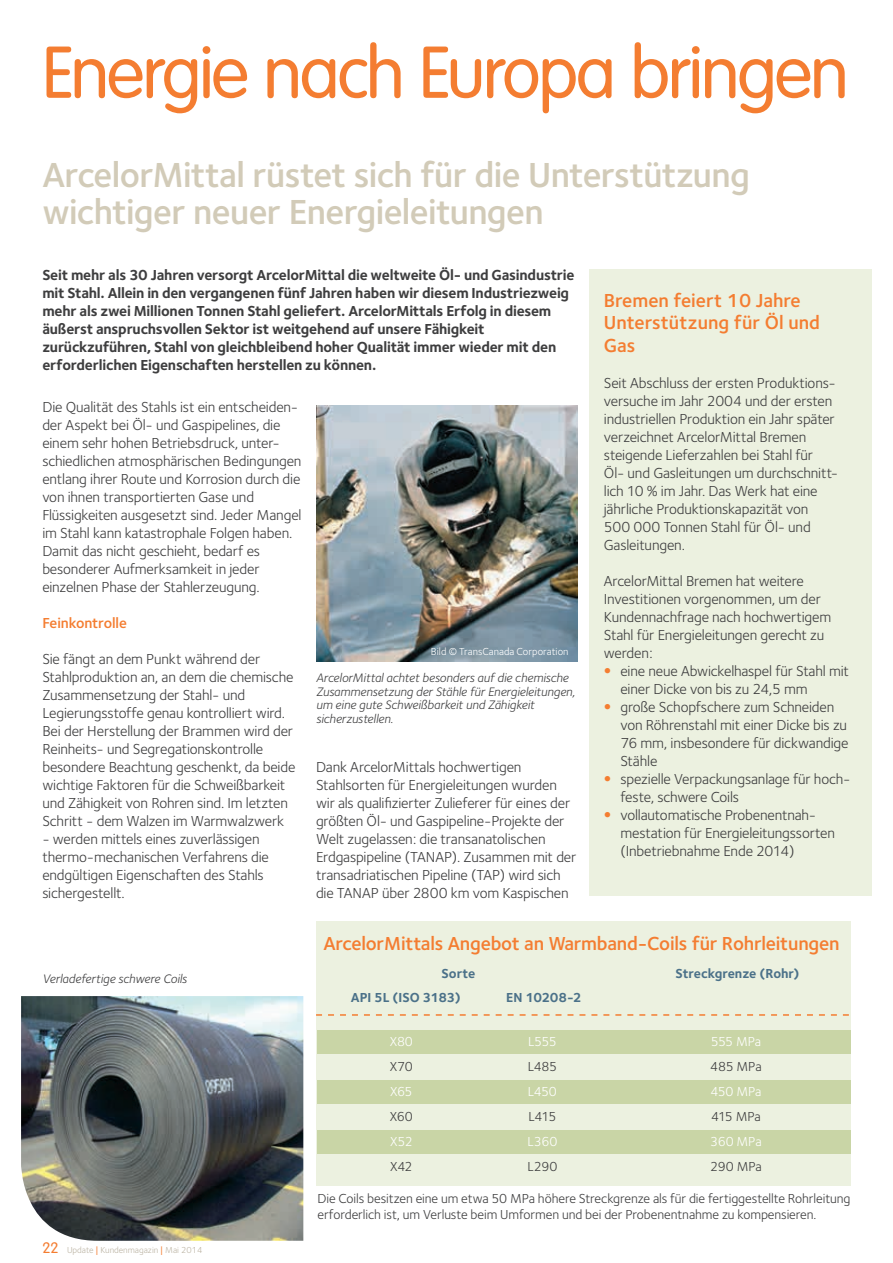
<style>
.page{position:relative;width:893px;height:1263px;background:#fff}
.page>*{position:absolute;margin:0;border:0;box-sizing:border-box;transform-origin:0 0}
.t1{font:300 72px "VAG Rounded";letter-spacing:-.035em;color:#f47d31}
.t2{font:36px/37.5px "Foundry Sterling Demi CE";letter-spacing:-.015em;color:#d2cbb8}
.t3{font:19.5px/22.5px "Foundry Sterling Demi CE";letter-spacing:-.01em;color:#f47d31}
.t4{font:15px/18px "Foundry Sterling Book CE";letter-spacing:-.01em;color:#3e3e3f}
.t5{font:15px/18px "Foundry Sterling Bold CE";letter-spacing:-.015em;color:#3e3e3f}
.t6{font:15px "Foundry Sterling Demi CE";letter-spacing:-.005em;color:#f47d31}
.t7{font:13.5px/16.5px "Foundry Sterling Book CE";letter-spacing:-.005em;color:#3e3e3f}
.t8{font:13.5px "Foundry Sterling Bold CE";letter-spacing:-.01em;color:#4b7189}
.t9{font:13.5px "Foundry Sterling Book CE";letter-spacing:-.02em;color:#fff}
.t10{font:12.75px/13.5px "Foundry Sterling Book Italic CE";letter-spacing:-.01em;color:#3e3e3f}
.t11{font:10.5px "Foundry Sterling Book CE";color:#fff}
.t12{font:9px "Foundry Sterling Book CE";color:#bcb4a4}
.s1{font-family:"Helvetica Neue";font-weight:900;font-stretch:expanded;color:#f47d31}
.s2{font-family:"VAG Rounded";font-weight:300;font-size:15px;color:#f47d31}
.s3{font-size:12px;color:#f47d31}
</style>
<div class="page">
<div style="left:589px;top:269px;width:282px;height:626px;background:#ecf1e0"></div>
<div style="left:316px;top:921px;width:534px;height:264px;background:#ecf1e0"></div>
<div style="left:317px;top:1031px;width:533px;height:23px;background:#c9d5a6"></div>
<div style="left:317px;top:1080px;width:533px;height:23px;background:#c9d5a6"></div>
<svg style="left:316px;top:1014px;width:532px;height:2px"></svg>
<div style="left:317px;top:1130px;width:533px;height:23px;background:#c9d5a6"></div>
<img style="left:21px;top:996px;width:282px;height:245px">
<img style="left:316px;top:405px;width:261px;height:257px">
<h1 class="t1" style="left:42px;top:31px;width:808px">Energie nach Europa bringen</h1>
<h2 class="t2" style="left:42px;top:159px;width:709px">ArcelorMittal rüstet sich für die Unterstützung wichtiger neuer Energieleitungen</h2>
<p class="t5" style="left:42px;top:267px;width:533px">Seit mehr als 30 Jahren versorgt ArcelorMittal die weltweite Öl- und Gasindustrie mit Stahl. Allein in den vergangenen fünf Jahren haben wir diesem Industriezweig mehr als zwei Millionen Tonnen Stahl geliefert. ArcelorMittals Erfolg in diesem äußerst anspruchsvollen Sektor ist weitgehend auf unsere Fähigkeit zurückzuführen, Stahl von gleichbleibend hoher Qualität immer wieder mit den erforderlichen Eigenschaften herstellen zu können.</p>
<p class="t4" style="left:42px;top:399px;width:261px">Die Qualität des Stahls ist ein entscheiden&shy;der Aspekt bei Öl- und Gaspipelines, die einem sehr hohen Betriebsdruck, unter&shy;schiedlichen atmosphärischen Bedingungen entlang ihrer Route und Korrosion durch die von ihnen transportierten Gase und Flüssigkeiten ausgesetzt sind. Jeder Mangel im Stahl kann katastrophale Folgen haben.<br>Damit das nicht geschieht, bedarf es besonderer Aufmerksamkeit in jeder einzelnen Phase der Stahlerzeugung.</p>
<p class="t6" style="left:42px;top:617px;width:86px">Feinkontrolle</p>
<p class="t4" style="left:42px;top:651px;width:254px">Sie fängt an dem Punkt während der Stahlproduktion an, an dem die chemische Zusammensetzung der Stahl- und Legierungsstoffe genau kontrolliert wird.<br>Bei der Herstellung der Brammen wird der Reinheits- und Segregationskontrolle besondere Beachtung geschenkt, da beide wichtige Faktoren für die Schweißbarkeit und Zähigkeit von Rohren sind. Im letzten Schritt - dem Walzen im Warmwalzwerk</p>
<p class="t4" style="left:42px;top:831px;width:228px">- werden mittels eines zuverlässigen thermo-mechanischen Verfahrens die endgültigen Eigenschaften des Stahls sichergestellt.</p>
<h3 class="t3" style="left:604px;top:291px;width:218px">Bremen feiert 10 Jahre<br>Unterstützung für Öl und<br>Gas</h3>
<p class="t4" style="left:604px;top:375px;width:236px">Seit Abschluss der ersten Produktions&shy;versuche im Jahr 2004 und der ersten industriellen Produktion ein Jahr später verzeichnet ArcelorMittal Bremen steigende Lieferzahlen bei Stahl für<br>Öl- und Gasleitungen um durchschnitt&shy;lich 10 % im Jahr. Das Werk hat eine jährliche Produktionskapazität von 500 000 Tonnen Stahl für Öl- und Gasleitungen.</p>
<p class="t4" style="left:604px;top:573px;width:229px">ArcelorMittal Bremen hat weitere<br>Investitionen vorgenommen, um der<br>Kundennachfrage nach hochwertigem<br>Stahl für Energieleitungen gerecht zu werden:</p>
<p class="t4" style="left:620px;top:663px;width:230px;text-indent:-16px"><span class="s1">•</span> eine neue Abwickelhaspel für Stahl mit einer Dicke von bis zu 24,5 mm</p>
<p class="t4" style="left:620px;top:699px;width:230px;text-indent:-16px"><span class="s1">•</span> große Schopfschere zum Schneiden von Röhrenstahl mit einer Dicke bis zu<br>76 mm, insbesondere für dickwandige<br>Stähle</p>
<p class="t4" style="left:620px;top:771px;width:232px;text-indent:-16px"><span class="s1">•</span> spezielle Verpackungsanlage für hoch&shy;feste, schwere Coils</p>
<p class="t4" style="left:620px;top:807px;width:216px;text-indent:-16px"><span class="s1">•</span> vollautomatische Probenentnah&shy;mestation für Energieleitungssorten (Inbetriebnahme Ende 2014)</p>
<p class="t11" style="left:431px;top:647px;width:139px">Bild © TransCanada Corporation</p>
<p class="t10" style="left:316px;top:672px;width:260px">ArcelorMittal achtet besonders auf die chemische Zusammensetzung der Stähle für Energieleitungen, um eine gute Schweißbarkeit und Zähigkeit sicherzustellen.</p>
<p class="t4" style="left:316px;top:759px;width:262px">Dank ArcelorMittals hochwertigen Stahlsorten für Energieleitungen wurden wir als qualifizierter Zulieferer für eines der größten Öl- und Gaspipeline-Projekte der Welt zugelassen: die transanatolischen Erdgaspipeline (TANAP). Zusammen mit der transadriatischen Pipeline (TAP) wird sich die TANAP über 2800 km vom Kaspischen</p>
<p class="t10" style="left:43px;top:973px;width:146px">Verladefertige schwere Coils</p>
<p class="t12" style="left:42px;top:1247px;width:162px"><span class="s2">22</span> Update <span class="s3">l</span> Kundenmagazin <span class="s3">l</span> Mai 2014</p>
<h3 class="t3" style="left:323px;top:934px;width:517px">ArcelorMittals Angebot an Warmband-Coils für Rohrleitungen</h3>
<p class="t8" style="left:441px;top:968px;width:35px">Sorte</p>
<p class="t8" style="left:675px;top:968px;width:125px">Streckgrenze (Rohr)</p>
<p class="t8" style="left:351px;top:992px;width:111px">API 5L (ISO 3183)</p>
<p class="t8" style="left:506px;top:992px;width:77px">EN 10208-2</p>
<p class="t9" style="left:390px;top:1036px;width:25px">X80</p>
<p class="t9" style="left:528px;top:1036px;width:30px">L555</p>
<p class="t9" style="left:710px;top:1036px;width:52px">555 MPa</p>
<p class="t7" style="left:390px;top:1060px;width:24px">X70</p>
<p class="t7" style="left:528px;top:1060px;width:31px">L485</p>
<p class="t7" style="left:710px;top:1060px;width:53px">485 MPa</p>
<p class="t9" style="left:390px;top:1086px;width:24px">X65</p>
<p class="t9" style="left:528px;top:1086px;width:30px">L450</p>
<p class="t9" style="left:710px;top:1086px;width:53px">450 MPa</p>
<p class="t7" style="left:390px;top:1110px;width:24px">X60</p>
<p class="t7" style="left:528px;top:1110px;width:29px">L415</p>
<p class="t7" style="left:711px;top:1110px;width:51px">415 MPa</p>
<p class="t9" style="left:390px;top:1136px;width:24px">X52</p>
<p class="t9" style="left:527px;top:1136px;width:31px">L360</p>
<p class="t9" style="left:710px;top:1136px;width:53px">360 MPa</p>
<p class="t7" style="left:390px;top:1160px;width:24px">X42</p>
<p class="t7" style="left:527px;top:1160px;width:31px">L290</p>
<p class="t7" style="left:710px;top:1160px;width:53px">290 MPa</p>
<p class="t7" style="left:317px;top:1191px;width:534px">Die Coils besitzen eine um etwa 50 MPa höhere Streckgrenze als für die fertiggestellte Rohrleitung erforderlich ist, um Verluste beim Umformen und bei der Probenentnahme zu kompensieren.</p>
</div>
